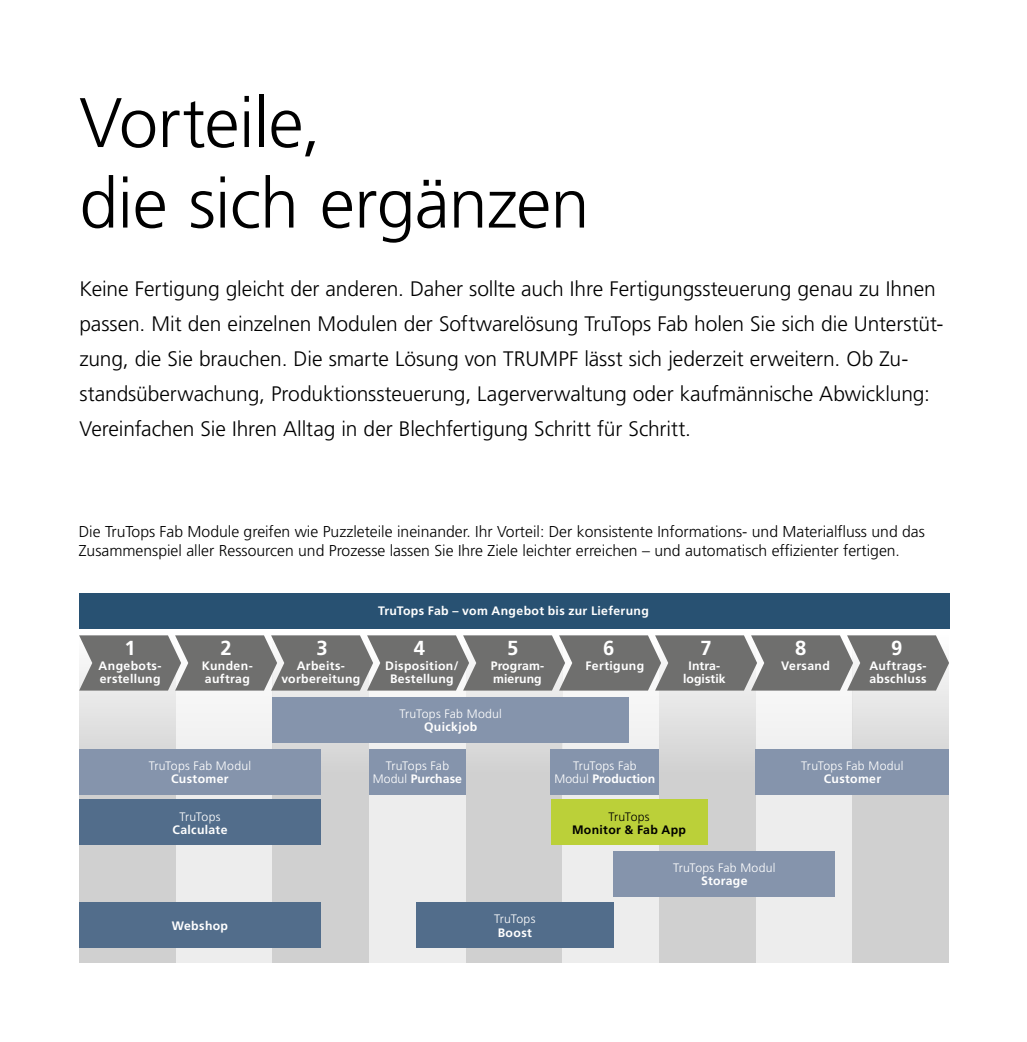
<style>
.page{position:relative;width:1027px;height:1042px;background:#fff}
.page>*{position:absolute;margin:0;border:0;box-sizing:border-box;transform-origin:0 0}
.Headline_43pt{font:300 70px/80.5px "Frutiger LT Pro";letter-spacing:-.01em;color:#000}
.Intro_12_20pt{font:300 21px/35px "Frutiger LT Pro";letter-spacing:-.005em;color:#000}
.Headline_43pt-2{font:700 20.3px "Frutiger LT Pro";color:#fff}
.Bildlegende_7_9_cent{font:300 15.75px/18.9px "Frutiger LT Pro";color:#000}
.Headline_43pt-3{font:700 12.25px/13px "Frutiger LT Pro";letter-spacing:.03em;color:#fff}
.Headline_43pt-4{font:300 12.25px/13px "Frutiger LT Pro";letter-spacing:.02em;color:#fff;text-align:center}
.Headline_43pt-5{font:700 12.25px/13px "Frutiger LT Pro";letter-spacing:.005em;color:#fff;text-align:center}
.Headline_43pt-6{font:300 12.25px "Frutiger LT Pro";letter-spacing:-.005em;color:#fff}
.Headline_43pt-7{font:700 12.25px "Frutiger LT Pro";letter-spacing:.03em;color:#000}
.Headline_43pt-8{font:300 12.25px "Frutiger LT Pro";letter-spacing:-.005em;color:#000}
.s1{font-weight:700}
</style>
<div class="page">
<svg style="left:79px;top:690px;width:97px;height:273px;background:#d6d6d7"></svg>
<div style="left:176px;top:635px;width:96px;height:328px;background:#ededed"></div>
<div style="left:272px;top:635px;width:97px;height:328px;background:#d0d0d0"></div>
<div style="left:369px;top:635px;width:97px;height:328px;background:#ededed"></div>
<div style="left:466px;top:635px;width:96px;height:328px;background:#d0d0d0"></div>
<div style="left:562px;top:635px;width:97px;height:328px;background:#ededed"></div>
<svg style="left:659px;top:690px;width:97px;height:273px;background:#d4d4d4"></svg>
<div style="left:756px;top:635px;width:96px;height:328px;background:#ededed"></div>
<svg style="left:852px;top:690px;width:97px;height:273px;background:#d4d4d4"></svg>
<svg style="left:79px;top:635px;width:870px;height:55px;background:#7a7a79"></svg>
<div style="left:272px;top:697px;width:357px;height:45px;background:#8594ac"></div>
<div style="left:79px;top:748px;width:242px;height:46px;background:#8594ac"></div>
<div style="left:79px;top:799px;width:242px;height:46px;background:#526d8b"></div>
<div style="left:551px;top:799px;width:156px;height:46px;background:#bbd039"></div>
<div style="left:79px;top:902px;width:242px;height:46px;background:#526d8b"></div>
<div style="left:416px;top:902px;width:197px;height:46px;background:#526d8b"></div>
<div style="left:369px;top:748px;width:97px;height:46px;background:#8594ac"></div>
<div style="left:551px;top:748px;width:108px;height:46px;background:#8594ac"></div>
<div style="left:756px;top:748px;width:193px;height:46px;background:#8594ac"></div>
<div style="left:613px;top:851px;width:222px;height:45px;background:#8594ac"></div>
<div style="left:79px;top:594px;width:870px;height:35px;background:#285172"></div>
<p class="Headline_43pt" style="left:79px;top:83px;width:512px">Vorteile,<br>die sich ergänzen</p>
<p class="Intro_12_20pt" style="left:79px;top:271px;width:866px">Keine Fertigung gleicht der anderen. Daher sollte auch Ihre Fertigungssteuerung genau zu Ihnen passen. Mit den einzelnen Modulen der Softwarelösung TruTops Fab holen Sie sich die Unterstüt&shy;zung, die Sie brauchen. Die smarte Lösung von TRUMPF lässt sich jederzeit erweitern. Ob Zu&shy;standsüberwachung, Produktionssteuerung, Lagerverwaltung oder kaufmännische Abwicklung:<br>Vereinfachen Sie Ihren Alltag in der Blechfertigung Schritt für Schritt.</p>
<p class="Bildlegende_7_9_cent" style="left:79px;top:522px;width:848px">Die TruTops Fab Module greifen wie Puzzleteile ineinander. Ihr Vorteil: Der konsistente Informations- und Materialfluss und das<br>Zusammenspiel aller Ressourcen und Prozesse lassen Sie Ihre Ziele leichter erreichen – und automatisch effizienter fertigen.</p>
<p class="Headline_43pt-3" style="left:378px;top:604px;width:272px">TruTops Fab – vom Angebot bis zur Lieferung</p>
<p class="Headline_43pt-2" style="left:124px;top:636px;width:13px">1</p>
<p class="Headline_43pt-2" style="left:220px;top:636px;width:13px">2</p>
<p class="Headline_43pt-2" style="left:316px;top:636px;width:13px">3</p>
<p class="Headline_43pt-2" style="left:414px;top:636px;width:13px">4</p>
<p class="Headline_43pt-2" style="left:507px;top:636px;width:13px">5</p>
<p class="Headline_43pt-2" style="left:603px;top:636px;width:13px">6</p>
<p class="Headline_43pt-2" style="left:700px;top:636px;width:13px">7</p>
<p class="Headline_43pt-2" style="left:795px;top:636px;width:13px">8</p>
<p class="Headline_43pt-2" style="left:891px;top:636px;width:13px">9</p>
<p class="Headline_43pt-3" style="left:99px;top:659px;width:65px">Angebots-</p>
<p class="Headline_43pt-3" style="left:100px;top:672px;width:62px">erstellung</p>
<p class="Headline_43pt-3" style="left:202px;top:659px;width:53px">Kunden&shy;auftrag</p>
<p class="Headline_43pt-3" style="left:297px;top:659px;width:50px">Arbeits-</p>
<p class="Headline_43pt-3" style="left:281px;top:672px;width:81px">vorbereitung</p>
<p class="Headline_43pt-3" style="left:385px;top:659px;width:75px">Disposition/</p>
<p class="Headline_43pt-3" style="left:390px;top:672px;width:65px">Bestellung</p>
<p class="Headline_43pt-5" style="left:491px;top:659px;width:55px">Program-</p>
<p class="Headline_43pt-5" style="left:493px;top:672px;width:50px">mierung</p>
<p class="Headline_43pt-3" style="left:585px;top:659px;width:60px">Fertigung</p>
<p class="Headline_43pt-5" style="left:683px;top:659px;width:44px">Intra&shy;logistik</p>
<p class="Headline_43pt-3" style="left:781px;top:659px;width:50px">Versand</p>
<p class="Headline_43pt-3" style="left:869px;top:659px;width:59px">Auftrags-</p>
<p class="Headline_43pt-3" style="left:869px;top:672px;width:59px">abschluss</p>
<p class="Headline_43pt-4" style="left:400px;top:707px;width:104px">TruTops Fab Modul<br><span class="s1">Quickjob</span></p>
<p class="Headline_43pt-4" style="left:149px;top:759px;width:104px">TruTops Fab Modul</p>
<p class="Headline_43pt-3" style="left:171px;top:772px;width:59px">Customer</p>
<p class="Headline_43pt-6" style="left:179px;top:809px;width:43px">TruTops</p>
<p class="Headline_43pt-3" style="left:172px;top:823px;width:57px">Calculate</p>
<p class="Headline_43pt-4" style="left:373px;top:759px;width:91px">TruTops Fab<br>Modul <span class="s1">Purchase</span></p>
<p class="Headline_43pt-4" style="left:554px;top:759px;width:102px">TruTops Fab<br>Modul <span class="s1">Production</span></p>
<p class="Headline_43pt-4" style="left:801px;top:759px;width:104px">TruTops Fab Modul</p>
<p class="Headline_43pt-3" style="left:824px;top:772px;width:59px">Customer</p>
<p class="Headline_43pt-8" style="left:608px;top:809px;width:43px">TruTops</p>
<p class="Headline_43pt-7" style="left:572px;top:822px;width:116px">Monitor &amp; Fab App</p>
<p class="Headline_43pt-4" style="left:673px;top:861px;width:104px">TruTops Fab Modul<br><span class="s1">Storage</span></p>
<p class="Headline_43pt-3" style="left:172px;top:919px;width:58px">Webshop</p>
<p class="Headline_43pt-6" style="left:494px;top:912px;width:43px">TruTops</p>
<p class="Headline_43pt-3" style="left:498px;top:926px;width:36px">Boost</p>
</div>
